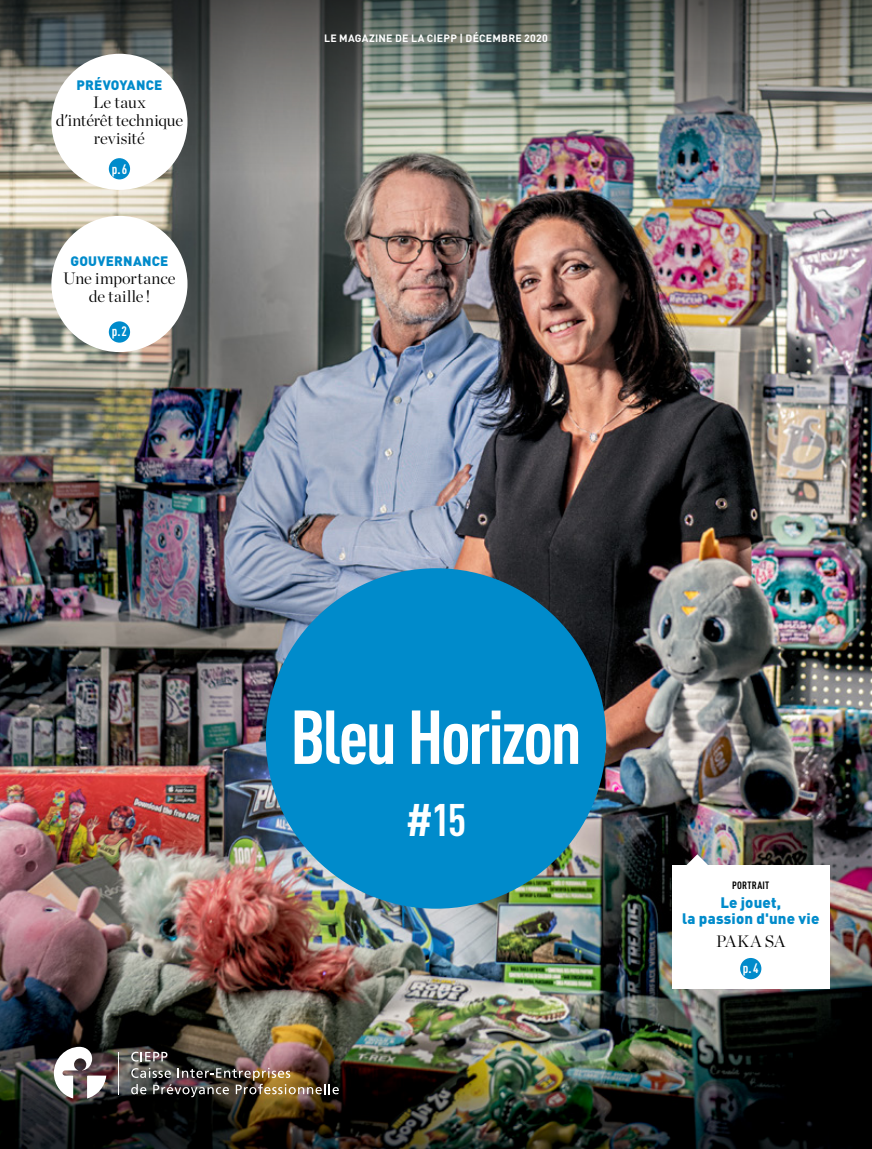
<style>
.page{position:relative;width:872px;height:1149px;background:#fff}
.page>*{position:absolute;margin:0;border:0;box-sizing:border-box;transform-origin:0 0}
.t1{font:700 75px "DIN Cond";letter-spacing:-.035em;color:#fff}
.t2{font:700 45px "DIN Cond";color:#fff}
.t3{font:300 16.5px/18px "Chronicle Display";letter-spacing:-.005em;color:#000;text-align:center}
.t4{font:900 15px/16.5px "DIN";letter-spacing:.01em;color:#008bcb;text-align:center}
.t5{font:900 13.5px "DIN";letter-spacing:.015em;color:#008bcb}
.t6{font:700 13.5px "DIN Cond";color:#fff}
.t7{font:700 10.5px "DIN";letter-spacing:.02em;color:#fff}
.t8{font:700 10.5px "DIN Cond";letter-spacing:.02em;color:#000}
</style>
<div class="page">
<img style="left:0;top:190px;width:872px;height:822px">
<img style="left:0;top:0;width:872px;height:190px">
<img style="left:0;top:1012px;width:872px;height:136px">
<div style="left:266px;top:568px;width:340px;height:340px;background:#008bcb;border-radius:50%"></div>
<div style="left:672px;top:865px;width:157px;height:123px;background:#fff"></div>
<svg style="left:685px;top:854px;width:24px;height:11px"></svg>
<div style="left:740px;top:957px;width:21px;height:21px;background:#008bcb;border-radius:50%"></div>
<div style="left:51px;top:54px;width:136px;height:136px;background:#fff;border-radius:50%"></div>
<div style="left:109px;top:158px;width:21px;height:21px;background:#008bcb;border-radius:50%"></div>
<div style="left:51px;top:216px;width:136px;height:136px;background:#fff;border-radius:50%"></div>
<div style="left:109px;top:321px;width:21px;height:21px;background:#008bcb;border-radius:50%"></div>
<hr style="left:118px;top:1051px;width:1px;height:42px;background:#fff">
<svg style="left:131px;top:1051px;width:36px;height:10px"></svg>
<img style="left:131px;top:1067px;width:208px;height:29px">
<svg style="left:54px;top:1046px;width:52px;height:52px"></svg>
<p class="t5" style="left:76px;top:76px;width:87px">PRÉVOYANCE</p>
<p class="t3" style="left:56px;top:92px;width:129px">Le taux<br>d'intérêt technique revisité</p>
<p class="t6" style="left:112px;top:160px;width:17px">p.6</p>
<p class="t5" style="left:70px;top:252px;width:100px">GOUVERNANCE</p>
<p class="t3" style="left:63px;top:268px;width:114px">Une importance de taille !</p>
<p class="t6" style="left:112px;top:322px;width:17px">p.2</p>
<p class="t7" style="left:324px;top:31px;width:225px">LE MAGAZINE DE LA CIEPP | DÉCEMBRE 2020</p>
<p class="t1" style="left:290px;top:691px;width:293px">Bleu Horizon</p>
<p class="t2" style="left:406px;top:792px;width:62px">#15</p>
<p class="t8" style="left:732px;top:878px;width:39px">PORTRAIT</p>
<p class="t4" style="left:682px;top:893px;width:139px">Le jouet,<br>la passion d'une vie</p>
<p class="t3" style="left:716px;top:930px;width:71px">PAKA SA</p>
<p class="t6" style="left:743px;top:959px;width:17px">p. 4</p>
</div>
